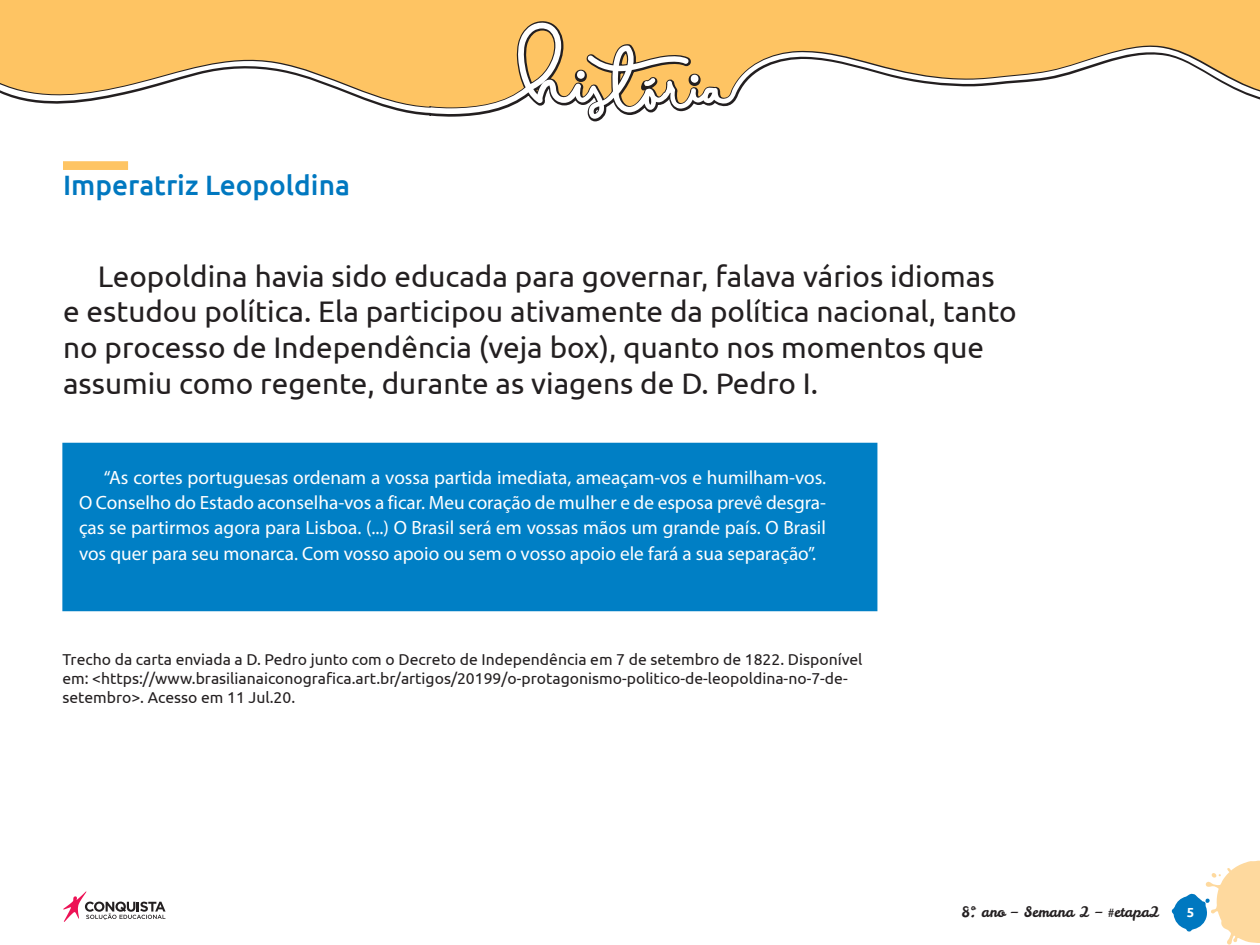
<style>
.page{position:relative;width:1260px;height:945px;background:#fff}
.page>*{position:absolute;margin:0;border:0;box-sizing:border-box;transform-origin:0 0}
._01_Texto_Geral{font:29.75px/35.7px "Ubuntu";color:#231f20}
._03_Peso_3{font:500 28px "Ubuntu";color:#0078c0}
._02_Citado_-_Texto{font:19.25px/25.4px "Myriad Pro";color:#fff;text-align:justify}
._07_Referência_Fonte{font:15.75px/18.9px "Ubuntu";color:#231f20}
.t1{font:14.35px "Leckerli One";color:#231f20}
.t2{font:700 13.12px "Ubuntu";color:#fff}
</style>
<div class="page">
<svg style="left:1172px;top:861px;width:88px;height:84px"></svg>
<svg style="left:63px;top:891px;width:103px;height:31px"></svg>
<svg style="left:0;top:0;width:1260px;height:122px;background:#fdca75"></svg>
<svg style="left:0;top:22px;width:1260px;height:97px;fill:#fec463"></svg>
<div style="left:63px;top:161px;width:65px;height:9px;background:#fec463"></div>
<div style="left:63px;top:444px;width:814px;height:166px;background:#007fc5"></div>
<div style="left:62px;top:443px;width:815px;height:168px;border:2px solid #007fc5"></div>
<p class="_03_Peso_3" style="left:63px;top:168px;width:288px">Imperatriz Leopoldina</p>
<p class="_01_Texto_Geral" style="left:63px;top:257px;width:955px;text-indent:35px">Leopoldina havia sido educada para governar, falava vários idiomas e estudou política. Ela participou ativamente da política nacional, tanto no processo de Independência (veja box), quanto nos momentos que assumiu como regente, durante as viagens de D. Pedro I.</p>
<p class="_02_Citado_-_Texto" style="left:79px;top:464px;width:749px;text-indent:25px">“As cortes portuguesas ordenam a vossa partida imediata, ameaçam-vos e humilham-vos.<br>O Conselho do Estado aconselha-vos a ficar. Meu coração de mulher e de esposa prevê desgra&shy;ças se partirmos agora para Lisboa. (...) O Brasil será em vossas mãos um grande país. O Brasil vos quer para seu monarca. Com vosso apoio ou sem o vosso apoio ele fará a sua separação”.</p>
<p class="_07_Referência_Fonte" style="left:62px;top:649px;width:802px">Trecho da carta enviada a D. Pedro junto com o Decreto de Independência em 7 de setembro de 1822. Disponível em: &lt;https://www.brasilianaiconografica.art.br/artigos/20199/o-protagonismo-politico-de-leopoldina-no-7-de&shy;setembro&gt;. Acesso em 11 Jul.20.</p>
<p class="t1" style="left:961px;top:903px;width:200px">8º. ano – Semana 2 – #etapa2</p>
<p class="t2" style="left:1187px;top:905px;width:9px">5</p>
</div>
